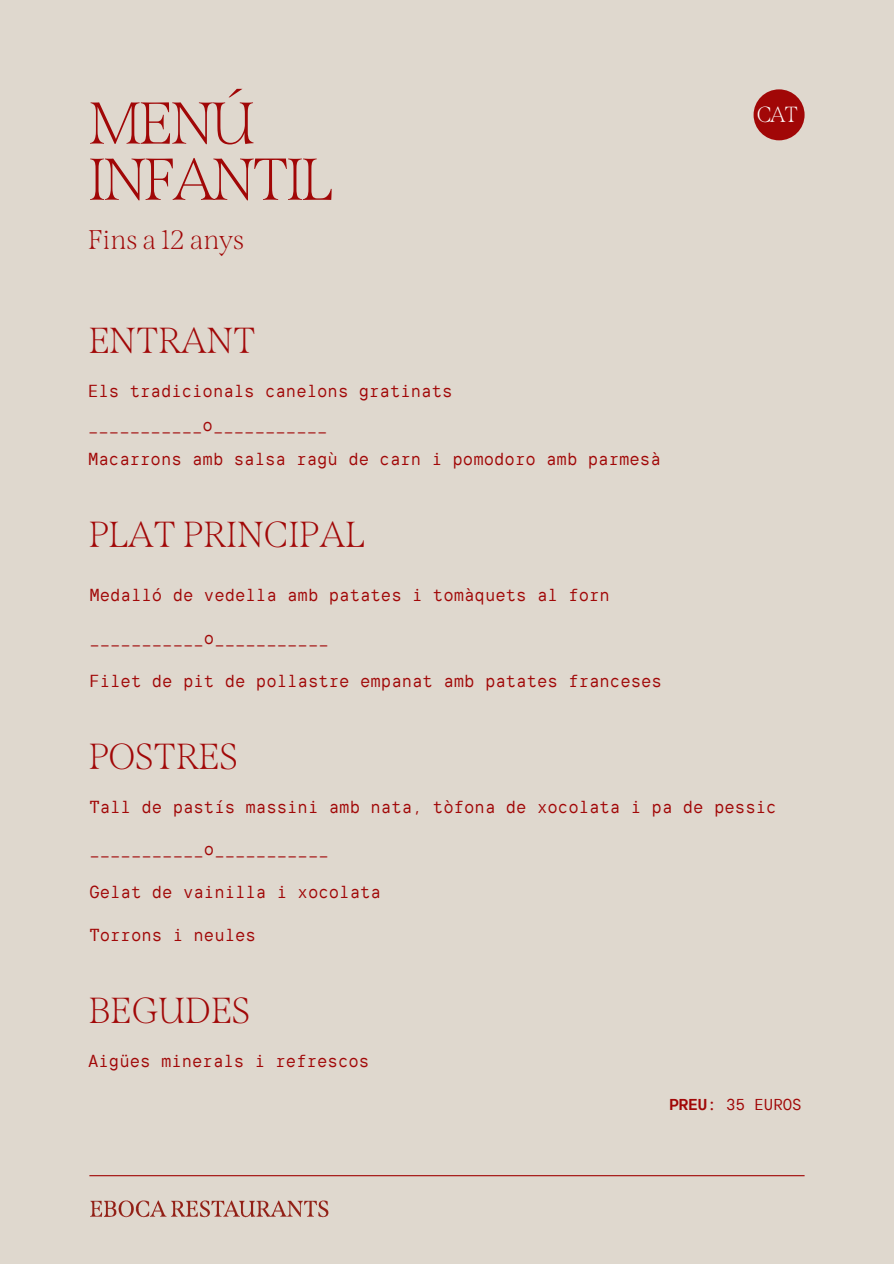
<style>
.page{position:relative;width:894px;height:1264px;background:#fff}
.page>*{position:absolute;margin:0;border:0;box-sizing:border-box;transform-origin:0 0}
.t1{font:100 59.1px/56.1px "Span";letter-spacing:-.05em;color:#a10707}
.t2{font:100 36.15px "Span";color:#a10707}
.t3{font:100 27px "Span";color:#a10707}
.t4{font:100 21.75px "Span";color:#fff}
.t5{font:17.4px/33.8px "TT Interphases Mono";color:#a10707}
.t6{font:15.75px "TT Interphases Mono";color:#a10707}
.s1{font-weight:700}
</style>
<div class="page">
<div style="left:0;top:0;width:893px;height:1263px;background:#dfd8ce"></div>
<hr style="left:89px;top:1175px;width:715px;height:1px;background:#a10707">
<img style="left:90px;top:1200px;width:239px;height:18px">
<svg style="left:753px;top:89px;width:51px;height:51px;fill:#a10707"></svg>
<h1 class="t1" style="left:88px;top:96px;width:246px">MENÚ<br>INFANTIL</h1>
<h3 class="t3" style="left:88px;top:224px;width:158px">Fins a 12 anys</h3>
<h2 class="t2" style="left:88px;top:319px;width:169px">ENTRANT</h2>
<p class="t5" style="left:88px;top:374px;width:574px">Els tradicionals canelons gratinats ___________o___________<br>Macarrons amb salsa ragù de carn i pomodoro amb parmesà</p>
<h2 class="t2" style="left:88px;top:513px;width:278px">PLAT PRINCIPAL</h2>
<p class="t5" style="left:89px;top:578px;width:522px">Medalló de vedella amb patates i tomàquets al forn</p>
<p class="t5" style="left:89px;top:621px;width:241px">___________o___________</p>
<p class="t5" style="left:89px;top:663px;width:574px">Filet de pit de pollastre empanat amb patates franceses</p>
<h2 class="t2" style="left:88px;top:735px;width:151px">POSTRES</h2>
<p class="t4" style="left:756px;top:102px;width:43px">CAT</p>
<p class="t5" style="left:89px;top:789px;width:688px">Tall de pastís massini amb nata, tòfona de xocolata i pa de pessic</p>
<p class="t5" style="left:89px;top:832px;width:241px">___________o___________</p>
<p class="t5" style="left:89px;top:875px;width:293px">Gelat de vainilla i xocolata</p>
<p class="t5" style="left:89px;top:917px;width:168px">Torrons i neules</p>
<h2 class="t2" style="left:88px;top:989px;width:163px">BEGUDES</h2>
<p class="t5" style="left:88px;top:1043px;width:282px">Aigües minerals i refrescos</p>
<p class="t6" style="left:669px;top:1094px;width:134px"><span class="s1">PREU:</span> 35 EUROS</p>
</div>
